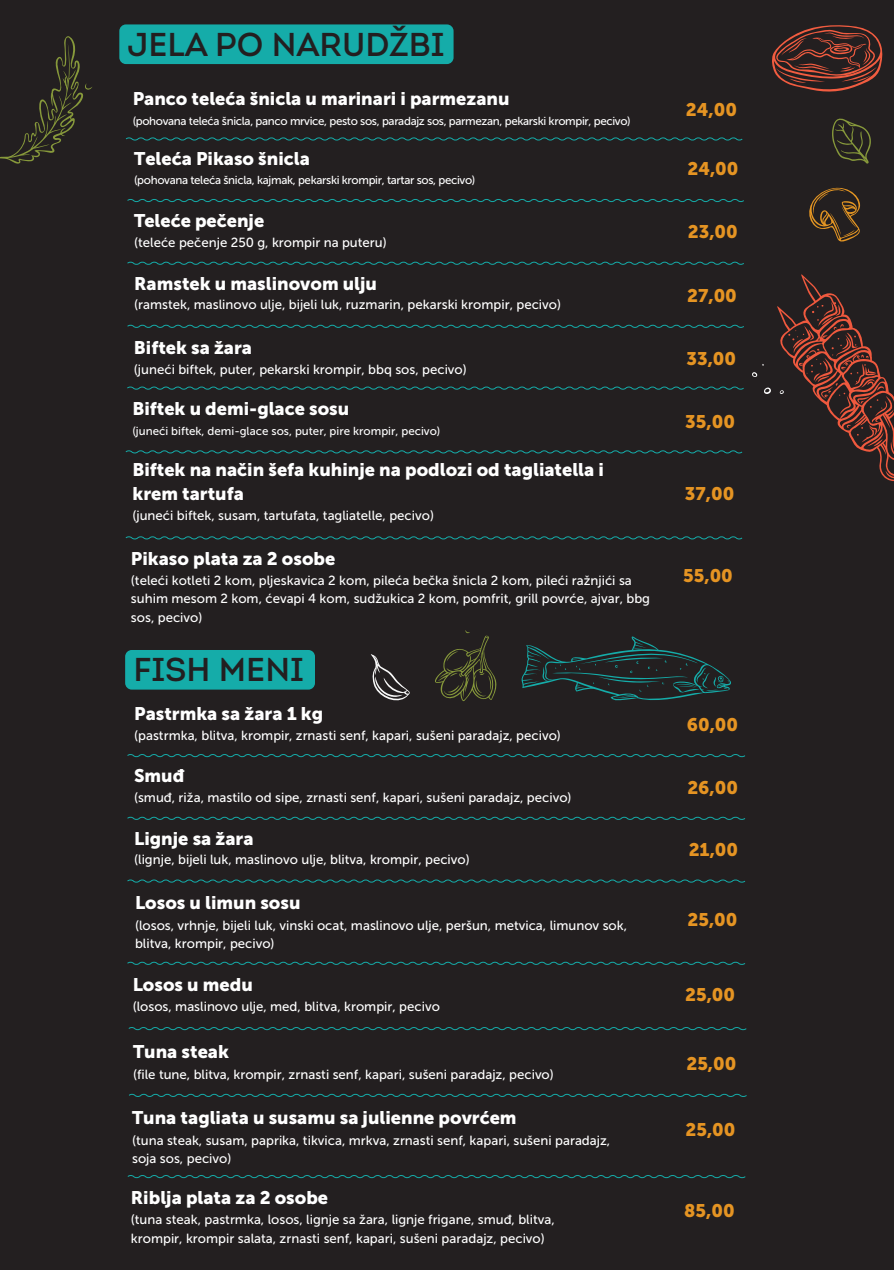
<style>
.page{position:relative;width:894px;height:1270px;background:#fff}
.page>*{position:absolute;margin:0;border:0;box-sizing:border-box;transform-origin:0 0}
.t1{font:33px "Intro";color:#231f20}
.t2{font:18.15px/24.5px "Museo Sans 900";color:#fff}
.t3{font:18.15px "Museo Sans 900";color:#e59423}
.t4{font:13.2px/18.5px "Museo Sans 500";color:#fff}
.t5{font:11.55px "Museo Sans 500";letter-spacing:-.03em;color:#fff}
.t6{font:11.55px "Museo Sans 500";color:#fff}
</style>
<div class="page">
<div style="left:0;top:0;width:894px;height:1269px;background:#231f20"></div>
<div style="left:119px;top:24px;width:334px;height:40px;background:#15aca9;border-radius:7px"></div>
<svg style="left:127px;top:199px;width:617px;height:3px"></svg>
<svg style="left:127px;top:261px;width:617px;height:4px"></svg>
<svg style="left:127px;top:386px;width:617px;height:4px"></svg>
<svg style="left:125px;top:536px;width:618px;height:4px"></svg>
<svg style="left:125px;top:450px;width:618px;height:4px"></svg>
<svg style="left:127px;top:754px;width:618px;height:4px"></svg>
<svg style="left:127px;top:816px;width:619px;height:4px"></svg>
<svg style="left:127px;top:879px;width:619px;height:4px"></svg>
<svg style="left:127px;top:961px;width:619px;height:4px"></svg>
<div style="left:125px;top:650px;width:190px;height:39px;background:#15aca9;border-radius:7px"></div>
<svg style="left:521px;top:636px;width:210px;height:65px"></svg>
<svg style="left:435px;top:630px;width:62px;height:72px"></svg>
<svg style="left:371px;top:654px;width:39px;height:47px"></svg>
<svg style="left:126px;top:137px;width:617px;height:4px"></svg>
<svg style="left:127px;top:324px;width:617px;height:4px"></svg>
<svg style="left:129px;top:1093px;width:618px;height:4px"></svg>
<svg style="left:128px;top:1027px;width:619px;height:4px"></svg>
<svg style="left:772px;top:25px;width:111px;height:67px"></svg>
<svg style="left:809px;top:187px;width:52px;height:55px"></svg>
<svg style="left:832px;top:118px;width:39px;height:46px"></svg>
<svg style="left:752px;top:274px;width:142px;height:208px"></svg>
<svg style="left:0;top:36px;width:92px;height:128px"></svg>
<svg style="left:127px;top:1175px;width:619px;height:3px"></svg>
<p class="t1" style="left:128px;top:24px;width:318px">JELA PO NARUDŽBI</p>
<h2 class="t2" style="left:133px;top:86px;width:378px">Panco teleća šnicla u marinari i parmezanu</h2>
<p class="t5" style="left:133px;top:115px;width:499px">(pohovana teleća šnicla, panco mrvice, pesto sos, paradajz sos, parmezan, pekarski krompir, pecivo)</p>
<p class="t2" style="left:134px;top:146px;width:177px">Teleća Pikaso šnicla</p>
<p class="t5" style="left:134px;top:174px;width:343px">(pohovana teleća šnicla, kajmak, pekarski krompir, tartar sos, pecivo)</p>
<p class="t2" style="left:134px;top:209px;width:132px">Teleće pečenje</p>
<p class="t4" style="left:134px;top:233px;width:254px">(teleće pečenje 250 g, krompir na puteru)</p>
<p class="t2" style="left:134px;top:271px;width:244px">Ramstek u maslinovom ulju</p>
<p class="t4" style="left:134px;top:295px;width:428px">(ramstek, maslinovo ulje, bijeli luk, ruzmarin, pekarski krompir, pecivo)</p>
<p class="t2" style="left:134px;top:335px;width:120px">Biftek sa žara</p>
<p class="t4" style="left:134px;top:360px;width:334px">(juneći biftek, puter, pekarski krompir, bbq sos, pecivo)</p>
<p class="t2" style="left:132px;top:396px;width:218px">Biftek u demi-glace sosu</p>
<p class="t6" style="left:132px;top:425px;width:309px">(juneći biftek, demi-glace sos, puter, pire krompir, pecivo)</p>
<p class="t2" style="left:132px;top:457px;width:473px">Biftek na način šefa kuhinje na podlozi od tagliatella i krem tartufa</p>
<p class="t4" style="left:132px;top:506px;width:303px">(juneći biftek, susam, tartufata, tagliatelle, pecivo)</p>
<h2 class="t3" style="left:686px;top:99px;width:53px">24,00</h2>
<p class="t3" style="left:687px;top:159px;width:53px">24,00</p>
<p class="t3" style="left:687px;top:221px;width:52px">23,00</p>
<p class="t3" style="left:687px;top:285px;width:51px">27,00</p>
<p class="t3" style="left:686px;top:348px;width:51px">33,00</p>
<p class="t3" style="left:685px;top:411px;width:51px">35,00</p>
<p class="t3" style="left:685px;top:483px;width:51px">37,00</p>
<p class="t2" style="left:131px;top:546px;width:206px">Pikaso plata za 2 osobe</p>
<p class="t4" style="left:131px;top:571px;width:520px">(teleći kotleti 2 kom, pljeskavica 2 kom, pileća bečka šnicla 2 kom, pileći ražnjići sa suhim mesom 2 kom, ćevapi 4 kom, sudžukica 2 kom, pomfrit, grill povrće, ajvar, bbg sos, pecivo)</p>
<p class="t3" style="left:683px;top:565px;width:51px">55,00</p>
<p class="t1" style="left:133px;top:649px;width:172px">FISH MENI</p>
<p class="t2" style="left:134px;top:701px;width:190px">Pastrmka sa žara 1 kg</p>
<p class="t4" style="left:134px;top:725px;width:428px">(pastrmka, blitva, krompir, zrnasti senf, kapari, sušeni paradajz, pecivo)</p>
<p class="t2" style="left:134px;top:763px;width:52px">Smuđ</p>
<p class="t4" style="left:134px;top:788px;width:439px">(smuđ, riža, mastilo od sipe, zrnasti senf, kapari, sušeni paradajz, pecivo)</p>
<p class="t2" style="left:134px;top:826px;width:121px">Lignje sa žara</p>
<p class="t4" style="left:134px;top:850px;width:337px">(lignje, bijeli luk, maslinovo ulje, blitva, krompir, pecivo)</p>
<p class="t3" style="left:687px;top:714px;width:53px">60,00</p>
<p class="t3" style="left:687px;top:777px;width:52px">26,00</p>
<p class="t3" style="left:688px;top:839px;width:51px">21,00</p>
<p class="t2" style="left:135px;top:890px;width:167px">Losos u limun sosu</p>
<p class="t4" style="left:135px;top:915px;width:493px;line-height:18px">(losos, vrhnje, bijeli luk, vinski ocat, maslinovo ulje, peršun, metvica, limunov sok, blitva, krompir, pecivo)</p>
<p class="t3" style="left:687px;top:909px;width:51px">25,00</p>
<h2 class="t2" style="left:133px;top:971px;width:122px">Losos u medu</h2>
<p class="t4" style="left:133px;top:997px;width:309px">(losos, maslinovo ulje, med, blitva, krompir, pecivo</p>
<h2 class="t2" style="left:133px;top:1039px;width:97px">Tuna steak</h2>
<p class="t4" style="left:133px;top:1064px;width:422px">(file tune, blitva, krompir, zrnasti senf, kapari, sušeni paradajz, pecivo)</p>
<p class="t2" style="left:132px;top:1105px;width:386px">Tuna tagliata u susamu sa julienne povrćem</p>
<p class="t4" style="left:132px;top:1130px;width:479px">(tuna steak, susam, paprika, tikvica, mrkva, zrnasti senf, kapari, sušeni paradajz, soja sos, pecivo)</p>
<h2 class="t2" style="left:131px;top:1185px;width:199px">Riblja plata za 2 osobe</h2>
<p class="t4" style="left:131px;top:1210px;width:425px;line-height:19px">(tuna steak, pastrmka, losos, lignje sa žara, lignje frigane, smuđ, blitva, krompir, krompir salata, zrnasti senf, kapari, sušeni paradajz, pecivo)</p>
<h2 class="t3" style="left:685px;top:984px;width:51px">25,00</h2>
<h2 class="t3" style="left:686px;top:1053px;width:51px">25,00</h2>
<p class="t3" style="left:685px;top:1119px;width:51px">25,00</p>
<h2 class="t3" style="left:684px;top:1199px;width:52px">85,00</h2>
</div>
